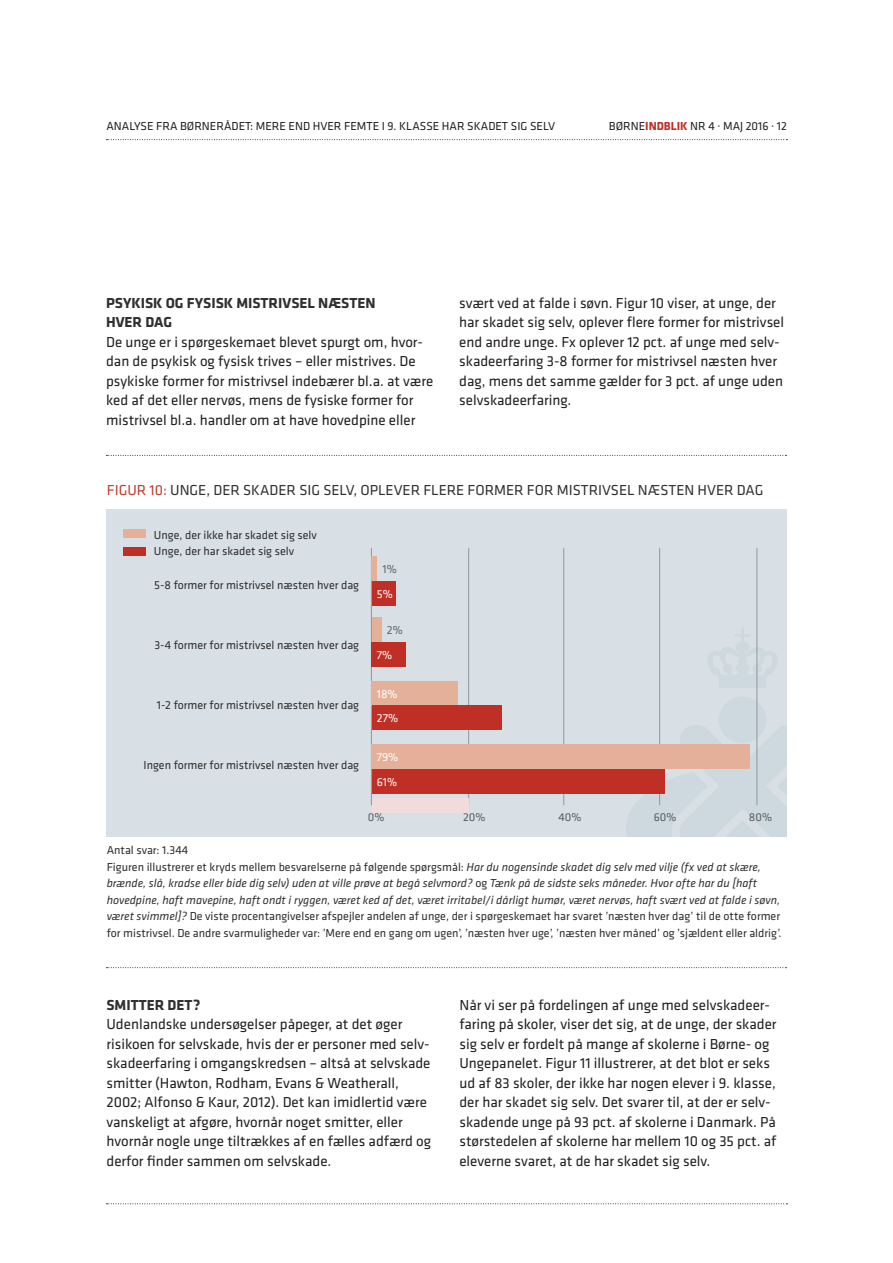
<style>
.page{position:relative;width:893px;height:1263px;background:#fff}
.page>*{position:absolute;margin:0;border:0;box-sizing:border-box;transform-origin:0 0}
.BR_Klavika_10_13{font:15px/19.5px "Klavika";color:#231f20}
.TABEL_RU{font:15px "Klavika";color:#312f30}
.MR_Klavika_Bold_10_1{font:700 15px "Klavika";color:#312f30}
.TABEL_BR{font:12px/16.5px "Klavika";color:#312f30}
.t1{font:12px "Klavika";color:#231f20}
.TABEL_BR-2{font:12px "Klavika";letter-spacing:-.005em;color:#fff}
.TABEL_BR-3{font:12px "Klavika";color:#5e676d}
.t2{font:11.7px "Klavika";color:#576065}
.s1{font-weight:700;color:#bf2f26}
.s2{color:#c13a2b}
.s3{font-style:italic}
</style>
<div class="page">
<svg style="left:106px;top:139px;width:681px;height:1px"></svg>
<svg style="left:106px;top:1203px;width:681px;height:1px"></svg>
<svg style="left:106px;top:455px;width:680px;height:1px"></svg>
<svg style="left:106px;top:967px;width:680px;height:1px"></svg>
<div style="left:106px;top:509px;width:681px;height:327px;background:#d8e0e6"></div>
<img style="left:610px;top:625px;width:148px;height:181px">
<hr style="left:371px;top:548px;width:1px;height:257px;background:#8b98a0">
<hr style="left:468px;top:548px;width:1px;height:257px;background:#8b98a0">
<hr style="left:563px;top:548px;width:1px;height:257px;background:#8b98a0">
<hr style="left:659px;top:548px;width:1px;height:257px;background:#8b98a0">
<hr style="left:756px;top:548px;width:1px;height:257px;background:#8b98a0">
<div style="left:372px;top:681px;width:86px;height:24px;background:#e5b099"></div>
<div style="left:372px;top:744px;width:378px;height:25px;background:#e5b099"></div>
<div style="left:372px;top:618px;width:9px;height:24px;background:#e5b099"></div>
<div style="left:372px;top:556px;width:5px;height:25px;background:#e5b099"></div>
<div style="left:372px;top:705px;width:129px;height:25px;background:#bf2f26"></div>
<div style="left:372px;top:769px;width:293px;height:24px;background:#bf2f26"></div>
<div style="left:372px;top:642px;width:34px;height:25px;background:#bf2f26"></div>
<div style="left:372px;top:581px;width:24px;height:24px;background:#bf2f26"></div>
<div style="left:123px;top:547px;width:23px;height:8px;background:#bf2f26"></div>
<div style="left:123px;top:530px;width:23px;height:8px;background:#e5b099"></div>
<div style="left:372px;top:798px;width:97px;height:14px;background:#f2dbdb"></div>
<p class="t1" style="left:106px;top:119px;width:450px">ANALYSE FRA BØRNERÅDET: MERE END HVER FEMTE I 9. KLASSE HAR SKADET SIG SELV</p>
<p class="t1" style="left:609px;top:119px;width:179px">BØRNE<span class="s1">INDBLIK</span> NR 4 · MAJ 2016 · 12</p>
<p class="MR_Klavika_Bold_10_1" style="left:106px;top:294px;width:271px">PSYKISK OG FYSISK MISTRIVSEL NÆSTEN</p>
<p class="MR_Klavika_Bold_10_1" style="left:106px;top:314px;width:68px">HVER DAG</p>
<p class="BR_Klavika_10_13" style="left:106px;top:332px;width:329px">De unge er i spørgeskemaet blevet spurgt om, hvor&shy;dan de psykisk og fysisk trives – eller mistrives. De psykiske former for mistrivsel indebærer bl.a. at være ked af det eller nervøs, mens de fysiske former for mistrivsel bl.a. handler om at have hovedpine eller</p>
<p class="BR_Klavika_10_13" style="left:459px;top:293px;width:326px">svært ved at falde i søvn. Figur 10 viser, at unge, der har skadet sig selv, oplever flere former for mistrivsel end andre unge. Fx oplever 12 pct. af unge med selv&shy;skadeerfaring 3-8 former for mistrivsel næsten hver dag, mens det samme gælder for 3 pct. af unge uden selvskadeerfaring.</p>
<p class="TABEL_RU" style="left:107px;top:482px;width:658px"><span class="s2">FIGUR 10:</span> UNGE, DER SKADER SIG SELV, OPLEVER FLERE FORMER FOR MISTRIVSEL NÆSTEN HVER DAG</p>
<p class="TABEL_BR" style="left:154px;top:527px;width:165px">Unge, der ikke har skadet sig selv</p>
<p class="TABEL_BR" style="left:154px;top:543px;width:142px">Unge, der har skadet sig selv</p>
<p class="TABEL_BR" style="left:154px;top:577px;width:206px">5-8 former for mistrivsel næsten hver dag</p>
<p class="TABEL_BR" style="left:154px;top:637px;width:206px">3-4 former for mistrivsel næsten hver dag</p>
<p class="TABEL_BR" style="left:157px;top:697px;width:204px">1-2 former for mistrivsel næsten hver dag</p>
<p class="TABEL_BR-3" style="left:383px;top:563px;width:16px">1%</p>
<p class="TABEL_BR-2" style="left:377px;top:587px;width:18px">5%</p>
<p class="TABEL_BR-3" style="left:387px;top:624px;width:17px">2%</p>
<p class="TABEL_BR-2" style="left:377px;top:648px;width:17px">7%</p>
<p class="TABEL_BR-2" style="left:377px;top:687px;width:22px">18%</p>
<p class="TABEL_BR-2" style="left:377px;top:711px;width:23px">27%</p>
<p class="TABEL_BR" style="left:143px;top:757px;width:217px">Ingen former for mistrivsel næsten hver dag</p>
<p class="TABEL_BR-2" style="left:377px;top:751px;width:23px">79%</p>
<p class="TABEL_BR-2" style="left:377px;top:775px;width:22px">61%</p>
<p class="t2" style="left:368px;top:811px;width:18px">0%</p>
<p class="t2" style="left:463px;top:811px;width:24px">20%</p>
<p class="t2" style="left:558px;top:811px;width:25px">40%</p>
<p class="t2" style="left:654px;top:811px;width:24px">60%</p>
<p class="t2" style="left:749px;top:811px;width:25px">80%</p>
<p class="TABEL_BR" style="left:107px;top:842px;width:676px">Antal svar: 1.344<br>Figuren illustrerer et kryds mellem besvarelserne på følgende spørgsmål: <span class="s3">Har du nogensinde skadet dig selv med vilje (fx ved at skære, brænde, slå, kradse eller bide dig selv) uden at ville prøve at begå selvmord?</span> og <span class="s3">Tænk på de sidste seks måneder. Hvor ofte har du [haft hovedpine, haft mavepine, haft ondt i ryggen, været ked af det, været irritabel/i dårligt humør, været nervøs, haft svært ved at falde i søvn, været svimmel]?</span> De viste procentangivelser afspejler andelen af unge, der i spørgeskemaet har svaret ’næsten hver dag’ til de otte former for mistrivsel. De andre svarmuligheder var: ’Mere end en gang om ugen’, ’næsten hver uge’, ’næsten hver måned’ og ’sjældent eller aldrig’.</p>
<p class="MR_Klavika_Bold_10_1" style="left:106px;top:996px;width:95px">SMITTER DET?</p>
<p class="BR_Klavika_10_13" style="left:106px;top:1015px;width:326px">Udenlandske undersøgelser påpeger, at det øger risikoen for selvskade, hvis der er personer med selv&shy;skadeerfaring i omgangskredsen – altså at selvskade smitter (Hawton, Rodham, Evans &amp; Weatherall, 2002; Alfonso &amp; Kaur, 2012). Det kan imidlertid være vanskeligt at afgøre, hvornår noget smitter, eller hvornår nogle unge tiltrækkes af en fælles adfærd og derfor finder sammen om selvskade.</p>
<p class="BR_Klavika_10_13" style="left:459px;top:995px;width:319px">Når vi ser på fordelingen af unge med selvskadeer&shy;faring på skoler, viser det sig, at de unge, der skader sig selv er fordelt på mange af skolerne i Børne- og Ungepanelet. Figur 11 illustrerer, at det blot er seks ud af 83 skoler, der ikke har nogen elever i 9. klasse, der har skadet sig selv. Det svarer til, at der er selv&shy;skadende unge på 93 pct. af skolerne i Danmark. På størstedelen af skolerne har mellem 10 og 35 pct. af eleverne svaret, at de har skadet sig selv.</p>
</div>
